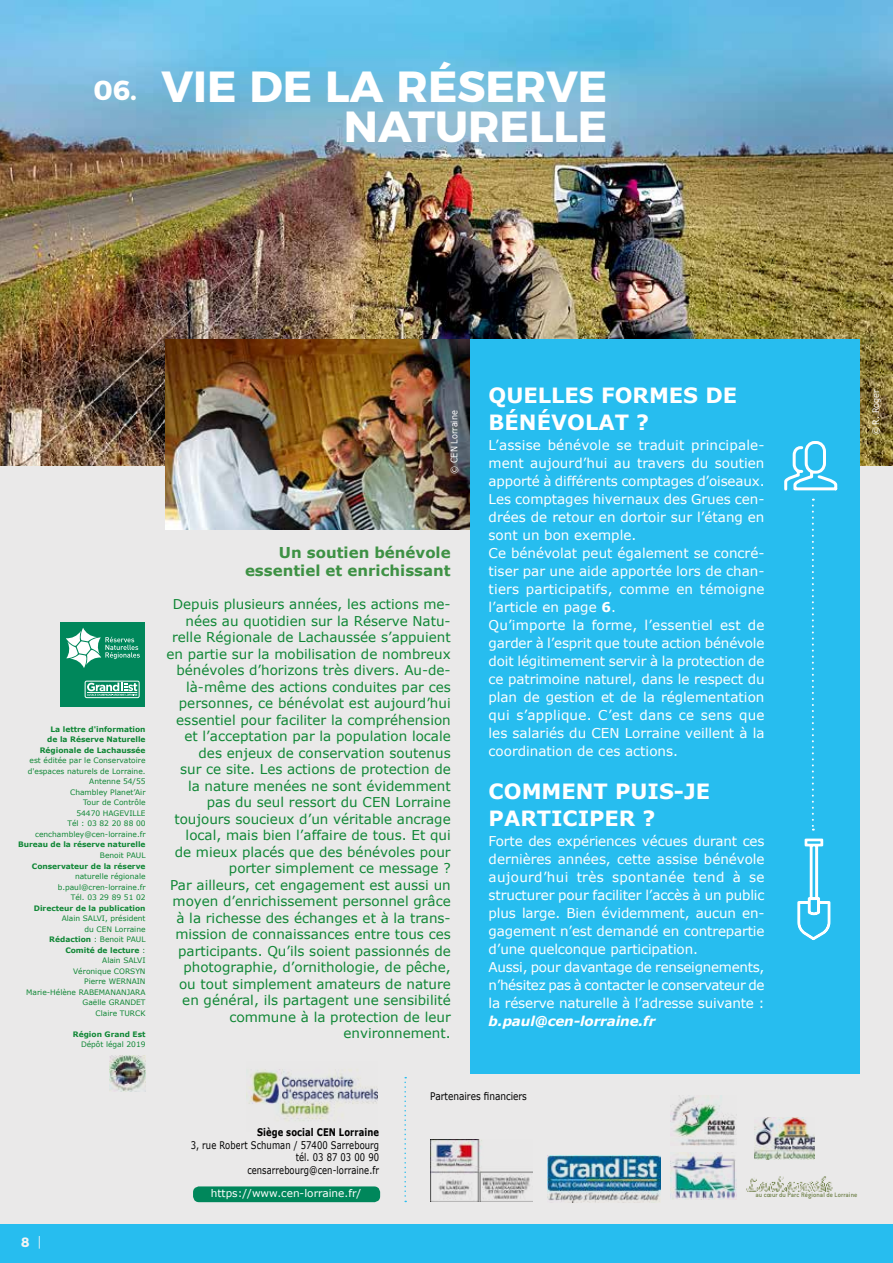
<style>
.page{position:relative;width:893px;height:1263px;background:#eae9e9}
.page>*{position:absolute;margin:0;border:0;box-sizing:border-box;transform-origin:0 0}
.t1{font:700 43.5px/40.5px "Montserrat";color:#fff;text-align:right}
.t2{font:700 27.6px "Montserrat";color:#fff}
.t3{font:700 21px "Verdana";color:#fff}
.t4{font:700 15px/18px "Verdana";color:#3e9144;text-align:right}
.t5{font:13.5px/18px "Verdana";letter-spacing:-.005em;color:#fff}
.t6{font:13.5px/16.5px "Verdana";color:#108736;text-align:right}
.t7{font:italic 700 13.5px "Verdana";letter-spacing:-.01em;color:#fff}
.t8{font:700 13.5px "Montserrat";color:#f4f4f4}
.t9{font:10.5px/12.6px "Verdana";letter-spacing:.01em;color:#000;text-align:right;scale:.8 1}
.t10{font:10.5px "Verdana";color:#fff}
.t11{font:700 10.5px "Verdana";letter-spacing:.01em;color:#000;scale:.8 1}
.t12{font:10.5px "Verdana";letter-spacing:.01em;color:#000;scale:.85 1}
.t13{font:9px "Verdana";color:#fff;scale:.9 1}
.t14{font:7.5px/10.5px "Verdana";color:#108736;text-align:right}
.t15{font:700 7.5px/10.5px "Verdana";color:#108736;text-align:right}
.t16{font:500 7.05px "Conduit ITC";letter-spacing:.005em;color:#7a8e50}
.s1{font-weight:700}
.s2{font-weight:400}
.s3{font-weight:300}
</style>
<div class="page">
<img style="left:0;top:0;width:893px;height:466px">
<img style="left:166px;top:339px;width:304px;height:190px">
<img style="left:110px;top:1056px;width:36px;height:36px">
<div style="left:0;top:1225px;width:893px;height:38px;background:#27bdef"></div>
<div style="left:61px;top:622px;width:84px;height:85px;background:#00875b"></div>
<div style="left:85px;top:681px;width:54px;height:17px;border:1px solid #fff;border-radius:2px"></div>
<svg style="left:87px;top:682px;width:50px;height:14px"></svg>
<hr style="left:87px;top:692px;width:50px;height:1px;background:#fff">
<svg style="left:66px;top:628px;width:74px;height:40px"></svg>
<div style="left:470px;top:339px;width:389px;height:735px;background:#27bdef"></div>
<svg style="left:784px;top:441px;width:54px;height:50px"></svg>
<svg style="left:797px;top:838px;width:34px;height:103px"></svg>
<svg style="left:812px;top:499px;width:2px;height:331px"></svg>
<svg style="left:404px;top:1077px;width:2px;height:125px"></svg>
<div style="left:193px;top:1186px;width:187px;height:16px;background:#00875b;border-radius:6px"></div>
<img style="left:246px;top:1069px;width:132px;height:52px">
<img style="left:671px;top:1153px;width:65px;height:47px">
<img style="left:754px;top:1117px;width:60px;height:42px">
<img style="left:547px;top:1156px;width:113px;height:46px">
<img style="left:670px;top:1096px;width:66px;height:49px">
<img style="left:431px;top:1139px;width:102px;height:62px">
<img style="left:746px;top:1176px;width:87px;height:16px">
<h2 class="t2" style="left:93px;top:67px;width:45px">06.</h2>
<h1 class="t1" style="left:161px;top:63px;width:447px">VIE DE LA RÉSERVE<br>NATURELLE</h1>
<p class="t15" style="left:40px;top:724px;width:107px">La lettre d'information de la Réserve Naturelle<br>Régionale de Lachaussée</p>
<p class="t14" style="left:30px;top:756px;width:118px">est éditée par le Conservatoire</p>
<p class="t14" style="left:28px;top:766px;width:119px">d'espaces naturels de Lorraine.</p>
<p class="t14" style="left:89px;top:777px;width:58px">Antenne 54/55</p>
<p class="t14" style="left:70px;top:787px;width:77px">Chambley Planet’Air</p>
<p class="t14" style="left:83px;top:798px;width:64px">Tour de Contrôle</p>
<p class="t14" style="left:76px;top:808px;width:62px">54470 HAGEVILLE</p>
<p class="t14" style="left:68px;top:819px;width:80px">Tél : 03 82 20 88 00</p>
<p class="t14" style="left:35px;top:829px;width:112px">cenchambley@cen-lorraine.fr</p>
<p class="t15" style="left:18px;top:839px;width:129px">Bureau de la réserve naturelle</p>
<p class="t14" style="left:100px;top:850px;width:37px">Benoit PAUL</p>
<p class="t15" style="left:32px;top:860px;width:115px">Conservateur de la réserve</p>
<p class="t14" style="left:58px;top:871px;width:89px">naturelle régionale b.paul@cren-lorraine.fr<br>Tél. 03 29 89 51 02</p>
<p class="t15" style="left:34px;top:902px;width:113px">Directeur de la publication</p>
<p class="t14" style="left:62px;top:913px;width:85px">Alain SALVI, président</p>
<p class="t14" style="left:85px;top:924px;width:63px">du CEN Lorraine</p>
<p class="t14" style="left:49px;top:934px;width:88px"><span class="s1">Rédaction</span> : Benoit PAUL</p>
<p class="t15" style="left:65px;top:944px;width:82px">Comité de lecture <span class="s2">:</span></p>
<p class="t14" style="left:102px;top:955px;width:45px">Alain SALVI</p>
<p class="t14" style="left:73px;top:966px;width:74px">Véronique CORSYN</p>
<p class="t14" style="left:84px;top:976px;width:63px">Pierre WERNAIN</p>
<p class="t14" style="left:26px;top:987px;width:121px">Marie-Hélène RABEMANANJARA</p>
<p class="t14" style="left:83px;top:997px;width:64px">Gaëlle GRANDET</p>
<p class="t14" style="left:96px;top:1008px;width:51px">Claire TU RCK</p>
<p class="t15" style="left:73px;top:1028px;width:74px">Région Grand Est</p>
<p class="t14" style="left:81px;top:1039px;width:66px">Dépôt légal 2019</p>
<p class="t8" style="left:21px;top:1231px;width:21px">8 <span class="s3">|</span></p>
<p class="t13" style="left:448px;top:474px;width:72px;rotate:-90deg">© CEN Lorraine</p>
<p class="t4" style="left:245px;top:544px;width:207px">Un soutien bénévole essentiel et enrichissant</p>
<p class="t6" style="left:166px;top:596px;width:286px">Depuis plusieurs années, les actions me&shy;nées au quotidien sur la Réserve Natu&shy;relle Régionale de Lachaussée s’appuient en partie sur la mobilisation de nombreux bénévoles d’horizons très divers. Au-de&shy;là-même des actions conduites par ces personnes, ce bénévolat est aujourd’hui essentiel pour faciliter la compréhension et l’acceptation par la population locale des enjeux de conservation soutenus<br>sur ce site. Les actions de protection de la nature menées ne sont évidemment pas du seul ressort du CEN Lorraine toujours soucieux d’un véritable ancrage local, mais bien l’affaire de tous. Et qui de mieux placés que des bénévoles pour porter simplement ce message ?<br>Par ailleurs, cet engagement est aussi un moyen d’enrichissement personnel grâce à la richesse des échanges et à la trans&shy;mission de connaissances entre tous ces participants. Qu’ils soient passionnés de photographie, d’ornithologie, de pêche, ou tout simplement amateurs de nature en général, ils partagent une sensibilité commune à la protection de leur environnement.</p>
<h3 class="t3" style="left:489px;top:382px;width:34px">Quelles</h3>
<h3 class="t3" style="left:601px;top:382px;width:17px">formes</h3>
<h3 class="t3" style="left:705px;top:382px;width:16px">de</h3>
<h3 class="t3" style="left:489px;top:409px;width:95px">bén évolat</h3>
<h3 class="t3" style="left:636px;top:409px;width:14px">?</h3>
<p class="t5" style="left:489px;top:436px;width:277px">L’assise bénévole se traduit principale&shy;ment aujourd’hui au travers du soutien apporté à différents comptages d’oiseaux.<br>Les comptages hivernaux des Grues cen&shy;drées de retour en dortoir sur l’étang en sont un bon exemple.<br>Ce bénévolat peut également se concré&shy;tiser par une aide apportée lors de chan&shy;tiers participatifs, comme en témoigne l’article en page <span class="s1">6</span>.<br>Qu’importe la forme, l’essentiel est de garder à l’esprit que toute action bénévole doit légitimement servir à la protection de ce patrimoine naturel, dans le respect du plan de gestion et de la réglementation qui s’applique. C’est dans ce sens que les salariés du CEN Lorraine veillent à la coordination de ces actions.</p>
<h3 class="t3" style="left:489px;top:778px;width:34px">Comment</h3>
<h3 class="t3" style="left:615px;top:778px;width:16px">puis</h3>
<h3 class="t3" style="left:674px;top:778px;width:34px">-je</h3>
<h3 class="t3" style="left:489px;top:805px;width:16px">participer</h3>
<h3 class="t3" style="left:643px;top:805px;width:14px">?</h3>
<p class="t5" style="left:489px;top:832px;width:277px">Forte des expériences vécues durant ces dernières années, cette assise bénévole aujourd’hui très spontanée tend à se structurer pour faciliter l’accès à un public plus large. Bien évidemment, aucun en&shy;gagement n’est demandé en contrepartie d’une quelconque participation.<br>Aussi, pour davantage de renseignements, n’hésitez pas à contacter le conservateur de la réserve naturelle à l’adresse suivante :</p>
<p class="t7" style="left:489px;top:1012px;width:168px">b.paul@cen-lorraine.fr</p>
<p class="t13" style="left:870px;top:435px;width:52px;rotate:-90deg">© R. Roger</p>
<p class="t11" style="left:257px;top:1125px;width:154px">Siège social CEN Lorraine</p>
<p class="t9" style="left:191px;top:1138px;width:237px">3, rue Robert Schuman / 57400 Sarrebourg tél. 03 87 03 00 90 censarrebourg@cen-lorraine.fr</p>
<p class="t10" style="left:211px;top:1187px;width:152px">https://www.cen-lorraine.fr/</p>
<p class="t12" style="left:430px;top:1089px;width:115px">Partenaires financiers</p>
<p class="t16" style="left:755px;top:1191px;width:103px">au cœur du Parc Régional de Lorraine</p>
</div>
